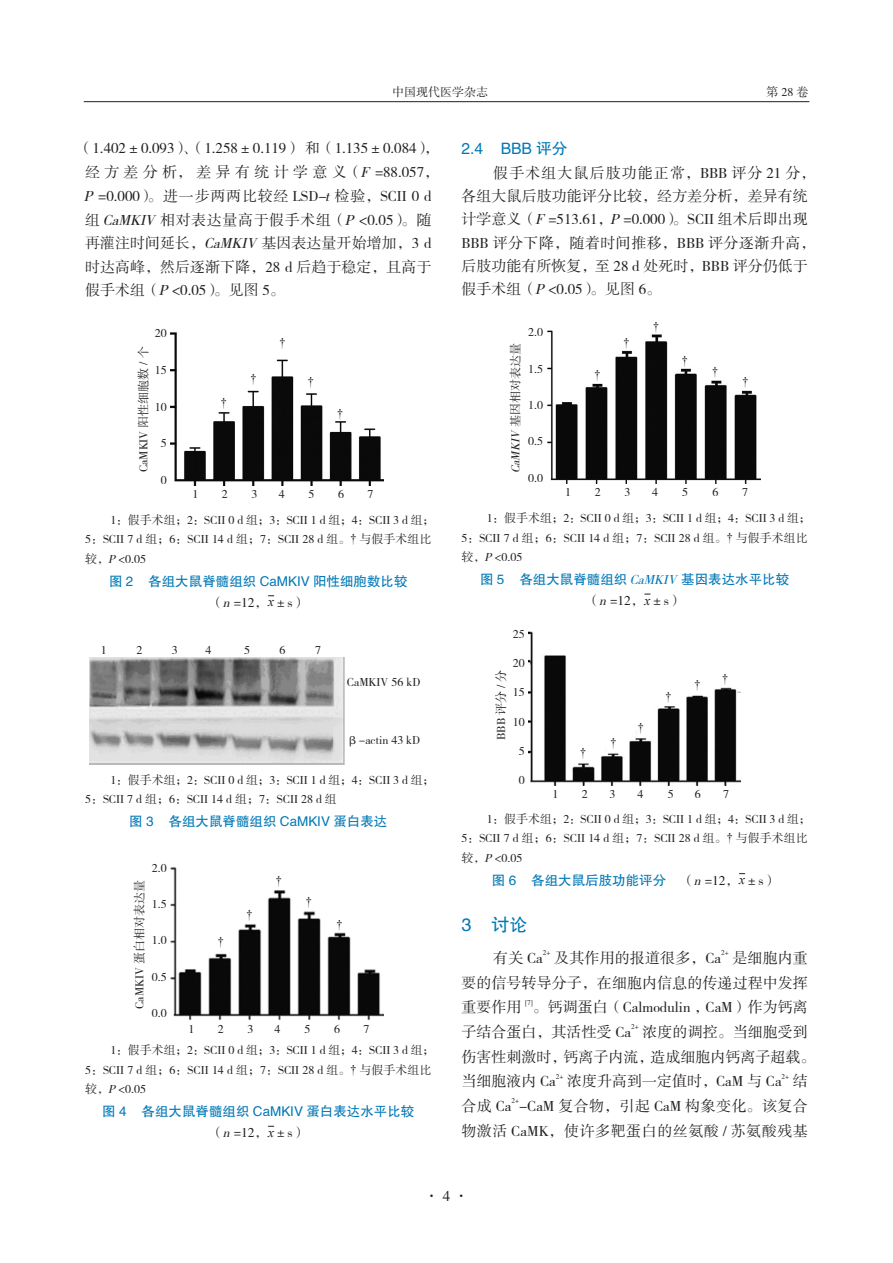
<style>
.page{position:relative;width:893px;height:1263px;background:#fff}
.page>*{position:absolute;margin:0;border:0;box-sizing:border-box;transform-origin:0 0}
._1标题{font:18px "FZHTK GBK1 0";color:#0078b6}
._2标题{font:15.75px "FZHTK GBK1 0";color:#0078b6}
.全文段路样式{font:15px/23.7px "FZSSK GBK1 0";letter-spacing:.005em;color:#231f20}
.全文段路样式-2{font:15px/24.6px "FZSSK GBK1 0";letter-spacing:.03em;color:#231f20;text-align:right}
._4中文标题_1{font:13.5px/21px "FZHTK GBK1 0";color:#0078b6;text-align:center}
.表注_正文{font:12px/19.5px "FZSSK GBK1 0";color:#231f20}
.表格文本1{font:12px "FZSSK GBK1 0";color:#231f20}
._4中文标题_1-2{font:12px "FZSSK GBK1 0";color:#231f20}
.表注居中{font:12px "FZSSK GBK1 0";color:#231f20}
.表注_正文-2{font:12px "Sim Sun";color:#231f20}
.全文段路样式-3{font:7.2px "FZSSK GBK1 0";color:#231f20}
.s1{font-style:italic}
.s2{font-family:"Sim Sun"}
.s3{font-family:"FZSSK GBK1 0";color:#231f20}
.s4{font-family:"FZSSK GBK1 0";font-style:italic;color:#231f20}
.s5{font-family:"Times New Roman";font-style:italic;color:#231f20}
.s6{font-family:"FZSSK GBK1 0";font-style:italic}
</style>
<div class="page">
<hr style="left:84px;top:101px;width:725px;height:1px;background:#231f20">
<img style="left:171px;top:332px;width:212px;height:153px">
<img style="left:90px;top:658px;width:255px;height:106px">
<img style="left:171px;top:867px;width:212px;height:152px">
<img style="left:547px;top:330px;width:213px;height:153px">
<img style="left:528px;top:632px;width:213px;height:153px">
<p class="表注_正文" style="left:392px;top:83px;width:97px">中国现代医学杂志</p>
<p class="表注_正文" style="left:766px;top:83px;width:43px">第28卷</p>
<p class="全文段路样式" style="left:84px;top:137px;width:357px;text-indent:-6px">（1.402±0.093）、（1.258±0.119）和（1.135±0.084），经方差分析，差异有统计学意义（<span class="s1">F</span>=88.057，<br><span class="s1">P</span> =0.000）。进一步两两比较经 LSD-<span class="s1">t</span>检验，SCII 0 d组 <span class="s1">CaMKIV</span>相对表达量高于假手术组（<span class="s1">P</span>&lt;0.05）。随再灌注时间延长，<span class="s1">CaMKIV</span>基因表达量开始增加，3 d时达高峰，然后逐渐下降，28 d 后趋于稳定，且高于假手术组（<span class="s1">P</span>&lt;0.05）。见图 5。</p>
<p class="_2标题" style="left:461px;top:140px;width:108px">2.4 BBB 评分</p>
<p class="全文段路样式" style="left:461px;top:162px;width:356px;text-indent:32px">假手术组大鼠后肢功能正常，BBB 评分 21 分，各组大鼠后肢功能评分比较，经方差分析，差异有统计学意义（<span class="s1">F</span>=513.61，<span class="s1">P</span>=0.000）。SCII 组术后即出现<br>BBB 评分下降，随着时间推移，BBB 评分逐渐升高，后肢功能有所恢复，至 28 d 处死时，BBB 评分仍低于假手术组（<span class="s1">P</span>&lt;0.05）。见图 6。</p>
<p class="表格文本1" style="left:155px;top:327px;width:13px">20</p>
<p class="表格文本1" style="left:155px;top:363px;width:13px">15</p>
<p class="表格文本1" style="left:155px;top:400px;width:13px">10</p>
<p class="表格文本1" style="left:161px;top:437px;width:7px">5</p>
<p class="表格文本1" style="left:161px;top:474px;width:7px">0</p>
<p class="_4中文标题_1-2" style="left:137px;top:472px;width:128px;rotate:-90deg">CaMKIV 阳性细胞数 / 个</p>
<p class="表注_正文-2" style="left:221px;top:396px;width:7px">†</p>
<p class="表注_正文-2" style="left:250px;top:372px;width:7px">†</p>
<p class="表注_正文-2" style="left:279px;top:336px;width:7px">†</p>
<p class="表注_正文-2" style="left:308px;top:375px;width:7px">†</p>
<p class="表注_正文-2" style="left:337px;top:407px;width:7px">†</p>
<p class="表格文本1" style="left:192px;top:488px;width:7px">1</p>
<p class="表格文本1" style="left:222px;top:488px;width:7px">2</p>
<p class="表格文本1" style="left:252px;top:488px;width:7px">3</p>
<p class="表格文本1" style="left:279px;top:488px;width:7px">4</p>
<p class="表格文本1" style="left:308px;top:488px;width:7px">5</p>
<p class="表格文本1" style="left:338px;top:488px;width:7px">6</p>
<p class="表格文本1" style="left:368px;top:488px;width:7px">7</p>
<p class="表注_正文" style="left:85px;top:510px;width:351px;text-indent:26px">1：假手术组；2：SCII 0 d 组；3：SCII 1 d 组；4：SCII 3 d 组；<br>5：SCII 7 d 组；6：SCII 14 d 组；7：SCII 28 d 组。<span class="s2">†</span> 与假手术组比较，<span class="s1">P</span>&lt;0.05</p>
<p class="_4中文标题_1" style="left:109px;top:571px;width:300px">图 2 各组大鼠脊髓组织 CaMKIV 阳性细胞数比较<span class="s3">（</span><span class="s4">n</span><span class="s3">=12，</span><span class="s5">x</span><span class="s3">±s）</span></p>
<p class="表格文本1" style="left:101px;top:644px;width:7px">1</p>
<p class="表格文本1" style="left:136px;top:644px;width:7px">2</p>
<p class="表格文本1" style="left:172px;top:644px;width:7px">3</p>
<p class="表格文本1" style="left:205px;top:644px;width:7px">4</p>
<p class="表格文本1" style="left:244px;top:644px;width:7px">5</p>
<p class="表格文本1" style="left:280px;top:644px;width:7px">6</p>
<p class="表格文本1" style="left:315px;top:644px;width:7px">7</p>
<p class="_4中文标题_1-2" style="left:347px;top:676px;width:75px">CaMKIV 56 kD</p>
<p class="_4中文标题_1-2" style="left:347px;top:733px;width:75px">β-actin 43 kD</p>
<p class="表注_正文" style="left:85px;top:771px;width:351px;text-indent:26px">1：假手术组；2：SCII 0 d 组；3：SCII 1 d 组；4：SCII 3 d 组；<br>5：SCII 7 d 组；6：SCII 14 d 组；7：SCII 28 d 组</p>
<p class="_4中文标题_1" style="left:129px;top:811px;width:260px">图 3 各组大鼠脊髓组织 CaMKIV 蛋白表达</p>
<p class="表格文本1" style="left:152px;top:861px;width:16px">2.0</p>
<p class="表格文本1" style="left:152px;top:898px;width:16px">1.5</p>
<p class="表格文本1" style="left:152px;top:934px;width:16px">1.0</p>
<p class="表格文本1" style="left:152px;top:970px;width:16px">0.5</p>
<p class="表格文本1" style="left:152px;top:1007px;width:16px">0.0</p>
<p class="表注居中" style="left:133px;top:1009px;width:130px;rotate:-90deg">CaMKIV 蛋白相对表达量</p>
<p class="表注_正文-2" style="left:218px;top:936px;width:7px">†</p>
<p class="表注_正文-2" style="left:247px;top:909px;width:7px">†</p>
<p class="表注_正文-2" style="left:276px;top:875px;width:7px">†</p>
<p class="表注_正文-2" style="left:306px;top:896px;width:7px">†</p>
<p class="表注_正文-2" style="left:336px;top:918px;width:7px">†</p>
<p class="表格文本1" style="left:188px;top:1023px;width:7px">1</p>
<p class="表格文本1" style="left:218px;top:1023px;width:7px">2</p>
<p class="表格文本1" style="left:247px;top:1023px;width:7px">3</p>
<p class="表格文本1" style="left:275px;top:1023px;width:7px">4</p>
<p class="表格文本1" style="left:304px;top:1023px;width:7px">5</p>
<p class="表格文本1" style="left:334px;top:1023px;width:7px">6</p>
<p class="表格文本1" style="left:364px;top:1023px;width:7px">7</p>
<p class="表注_正文" style="left:85px;top:1041px;width:351px;text-indent:26px">1：假手术组；2：SCII 0 d 组；3：SCII 1 d 组；4：SCII 3 d 组；<br>5：SCII 7 d 组；6：SCII 14 d 组；7：SCII 28 d 组。<span class="s2">†</span> 与假手术组比较，<span class="s1">P</span>&lt;0.05</p>
<p class="_4中文标题_1" style="left:102px;top:1101px;width:314px">图 4 各组大鼠脊髓组织 CaMKIV 蛋白表达水平比较<span class="s3">（</span><span class="s4">n</span><span class="s3">=12，</span><span class="s5">x</span><span class="s3">±s）</span></p>
<p class="表格文本1" style="left:528px;top:326px;width:16px">2.0</p>
<p class="表格文本1" style="left:528px;top:362px;width:16px">1.5</p>
<p class="表格文本1" style="left:528px;top:399px;width:16px">1.0</p>
<p class="表格文本1" style="left:528px;top:435px;width:16px">0.5</p>
<p class="表格文本1" style="left:528px;top:471px;width:16px">0.0</p>
<p class="表注居中" style="left:509px;top:473px;width:131px;rotate:-90deg"><span class="s1">CaMKIV</span>基因相对表达量</p>
<p class="表注_正文-2" style="left:594px;top:369px;width:7px">†</p>
<p class="表注_正文-2" style="left:623px;top:336px;width:7px">†</p>
<p class="表注_正文-2" style="left:653px;top:320px;width:7px">†</p>
<p class="表注_正文-2" style="left:682px;top:354px;width:7px">†</p>
<p class="表注_正文-2" style="left:712px;top:366px;width:7px">†</p>
<p class="表注_正文-2" style="left:743px;top:376px;width:7px">†</p>
<p class="表格文本1" style="left:565px;top:486px;width:7px">1</p>
<p class="表格文本1" style="left:595px;top:486px;width:7px">2</p>
<p class="表格文本1" style="left:624px;top:486px;width:7px">3</p>
<p class="表格文本1" style="left:652px;top:486px;width:7px">4</p>
<p class="表格文本1" style="left:682px;top:486px;width:7px">5</p>
<p class="表格文本1" style="left:712px;top:486px;width:7px">6</p>
<p class="表格文本1" style="left:742px;top:486px;width:7px">7</p>
<p class="表注_正文" style="left:461px;top:509px;width:351px;text-indent:26px">1：假手术组；2：SCII 0 d 组；3：SCII 1 d 组；4：SCII 3 d 组；<br>5：SCII 7 d 组；6：SCII 14 d 组；7：SCII 28 d 组。<span class="s2">†</span> 与假手术组比较，<span class="s1">P</span>&lt;0.05</p>
<p class="_4中文标题_1" style="left:480px;top:569px;width:311px">图 5 各组大鼠脊髓组织 <span class="s6">CaMKIV</span>基因表达水平比较<span class="s3">（</span><span class="s4">n</span><span class="s3">=12，</span><span class="s5">x</span><span class="s3">±s）</span></p>
<p class="表格文本1" style="left:513px;top:627px;width:13px">25</p>
<p class="表格文本1" style="left:513px;top:657px;width:13px">20</p>
<p class="表格文本1" style="left:513px;top:686px;width:13px">15</p>
<p class="表格文本1" style="left:513px;top:715px;width:13px">10</p>
<p class="表格文本1" style="left:519px;top:744px;width:7px">5</p>
<p class="表格文本1" style="left:519px;top:774px;width:7px">0</p>
<p class="表注居中" style="left:495px;top:740px;width:72px;rotate:-90deg">BBB 评分 / 分</p>
<p class="表注_正文-2" style="left:580px;top:746px;width:7px">†</p>
<p class="表注_正文-2" style="left:611px;top:736px;width:7px">†</p>
<p class="表注_正文-2" style="left:638px;top:722px;width:7px">†</p>
<p class="表注_正文-2" style="left:665px;top:690px;width:7px">†</p>
<p class="表注_正文-2" style="left:694px;top:679px;width:7px">†</p>
<p class="表注_正文-2" style="left:722px;top:672px;width:7px">†</p>
<p class="表格文本1" style="left:552px;top:787px;width:7px">1</p>
<p class="表格文本1" style="left:582px;top:787px;width:7px">2</p>
<p class="表格文本1" style="left:609px;top:787px;width:7px">3</p>
<p class="表格文本1" style="left:638px;top:787px;width:7px">4</p>
<p class="表格文本1" style="left:668px;top:787px;width:7px">5</p>
<p class="表格文本1" style="left:695px;top:787px;width:7px">6</p>
<p class="表格文本1" style="left:723px;top:787px;width:7px">7</p>
<p class="表注_正文" style="left:461px;top:809px;width:351px;text-indent:26px">1：假手术组；2：SCII 0 d 组；3：SCII 1 d 组；4：SCII 3 d 组；<br>5：SCII 7 d 组；6：SCII 14 d 组；7：SCII 28 d 组。<span class="s2">†</span> 与假手术组比较，<span class="s1">P</span>&lt;0.05</p>
<p class="_4中文标题_1" style="left:492px;top:869px;width:287px">图 6 各组大鼠后肢功能评分 <span class="s3">（</span><span class="s4">n</span><span class="s3">=12，</span><span class="s5">x</span><span class="s3">±s）</span></p>
<p class="_1标题" style="left:461px;top:915px;width:67px">3 讨论</p>
<p class="全文段路样式" style="left:493px;top:947px;width:51px">有关 Ca</p>
<p class="全文段路样式-3" style="left:543px;top:949px;width:9px">2+</p>
<p class="全文段路样式" style="left:554px;top:947px;width:168px">及其作用的报道很多，Ca</p>
<p class="全文段路样式-3" style="left:721px;top:949px;width:9px">2+</p>
<p class="全文段路样式" style="left:461px;top:946px;width:348px;line-height:24.6px;text-align:justify;text-indent:271px">是细胞内重要的信号转导分子，在细胞内信息的传递过程中发挥重要作用</p>
<p class="全文段路样式-3" style="left:525px;top:998px;width:9px">[7]</p>
<p class="全文段路样式" style="left:461px;top:996px;width:348px;line-height:24.6px;text-indent:71px">。钙调蛋白（Calmodulin ，CaM）作为钙离子结合蛋白，其活性受 Ca</p>
<p class="全文段路样式-3" style="left:631px;top:1023px;width:9px">2+</p>
<p class="全文段路样式" style="left:461px;top:1020px;width:356px;line-height:24.8px;text-indent:181px">浓度的调控。当细胞受到伤害性刺激时，钙离子内流，造成细胞内钙离子超载。当细胞液内 Ca</p>
<p class="全文段路样式-3" style="left:556px;top:1072px;width:9px">2+</p>
<p class="全文段路样式" style="left:567px;top:1070px;width:216px">浓度升高到一定值时，CaM 与 Ca</p>
<p class="全文段路样式-3" style="left:782px;top:1072px;width:9px">2+</p>
<p class="全文段路样式" style="left:793px;top:1070px;width:16px">结</p>
<p class="全文段路样式" style="left:461px;top:1095px;width:52px">合成 Ca</p>
<p class="全文段路样式-3" style="left:511px;top:1097px;width:9px">2+</p>
<p class="全文段路样式-2" style="left:461px;top:1094px;width:348px">-CaM 复合物，引起 CaM 构象变化。该复合<br>物激活 CaMK，使许多靶蛋白的丝氨酸 / 苏氨酸残基</p>
<p class="全文段路样式" style="left:424px;top:1184px;width:46px">· 4 ·</p>
</div>
